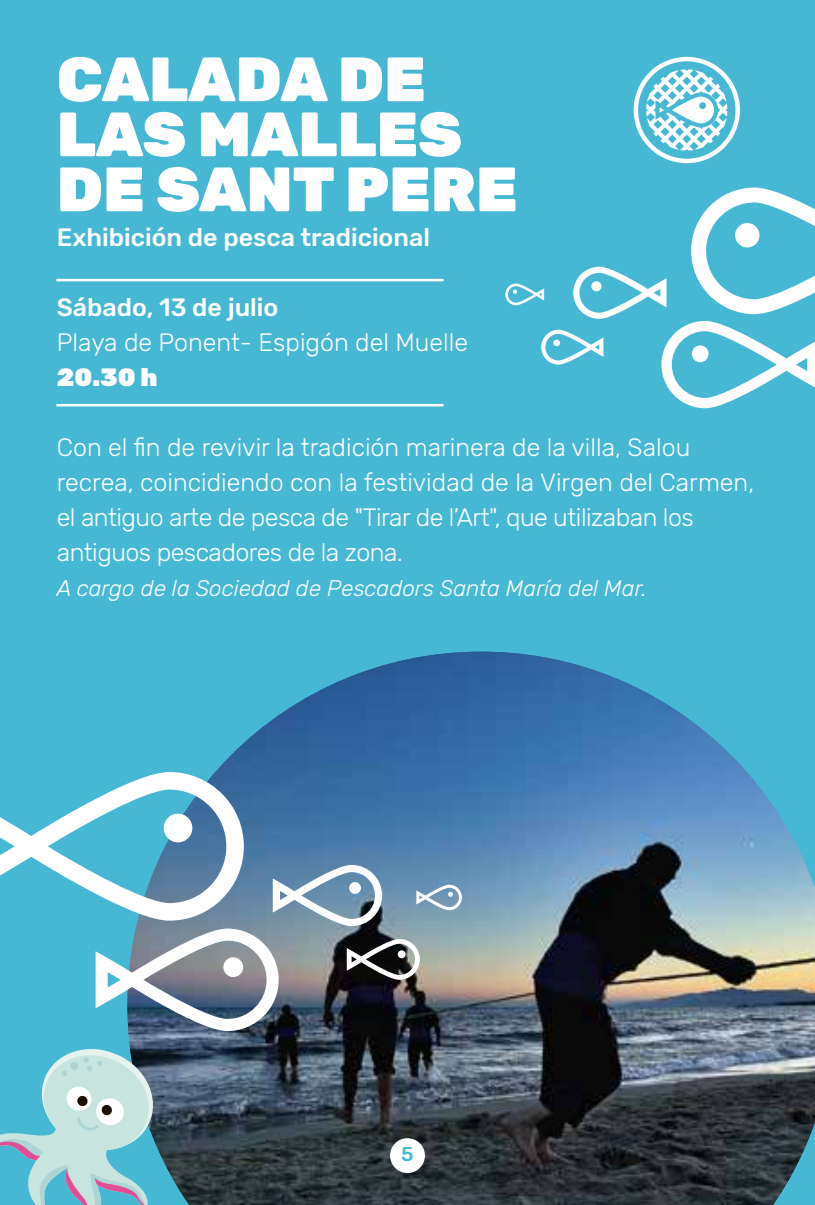
<style>
.page{position:relative;width:815px;height:1205px;background:#47b8d3}
.page>*{position:absolute;margin:0;border:0;box-sizing:border-box;transform-origin:0 0}
.t1{font:900 62.5px/55px "Rubik";color:#fff}
.t2{font:300 25px/35px "Rubik";color:#fff}
.t3{font:500 25px "Rubik";color:#fff}
.t4{font:900 25px "Rubik";color:#fff}
.t5{font:italic 300 22.5px "Rubik";color:#fff}
.t6{font:500 20px "Rubik";color:#47b8d3}
</style>
<div class="page">
<img style="left:128px;top:652px;width:687px;height:553px">
<hr style="left:56px;top:279px;width:388px;height:2px;background:#fff">
<hr style="left:56px;top:404px;width:388px;height:2px;background:#fff">
<svg style="left:505px;top:188px;width:310px;height:220px"></svg>
<svg style="left:634px;top:57px;width:106px;height:106px"></svg>
<svg style="left:0;top:772px;width:462px;height:259px"></svg>
<svg style="left:0;top:1042px;width:160px;height:163px"></svg>
<div style="left:390px;top:1138px;width:35px;height:35px;background:#fff;border-radius:50%"></div>
<h1 class="t1" style="left:57px;top:54px;width:462px">CALADA DE<br>LAS MALLES<br>DE SANT PERE</h1>
<p class="t3" style="left:57px;top:223px;width:375px">Exhibición de pesca tradicional</p>
<p class="t3" style="left:57px;top:293px;width:223px">Sábado, 13 de julio</p>
<p class="t2" style="left:57px;top:326px;width:413px">Playa de Ponent- Espigón del Muelle</p>
<p class="t4" style="left:57px;top:363px;width:102px">20.30 h</p>
<p class="t2" style="left:57px;top:431px;width:699px">Con el fin de revivir la tradición marinera de la villa, Salou recrea, coincidiendo con la festividad de la Virgen del Carmen, el antiguo arte de pesca de "Tirar de l’Art", que utilizaban los antiguos pescadores de la zona.</p>
<p class="t5" style="left:57px;top:576px;width:591px">A cargo de la Sociedad de Pescadors Santa María del Mar.</p>
<p class="t6" style="left:401px;top:1143px;width:14px">5</p>
</div>
